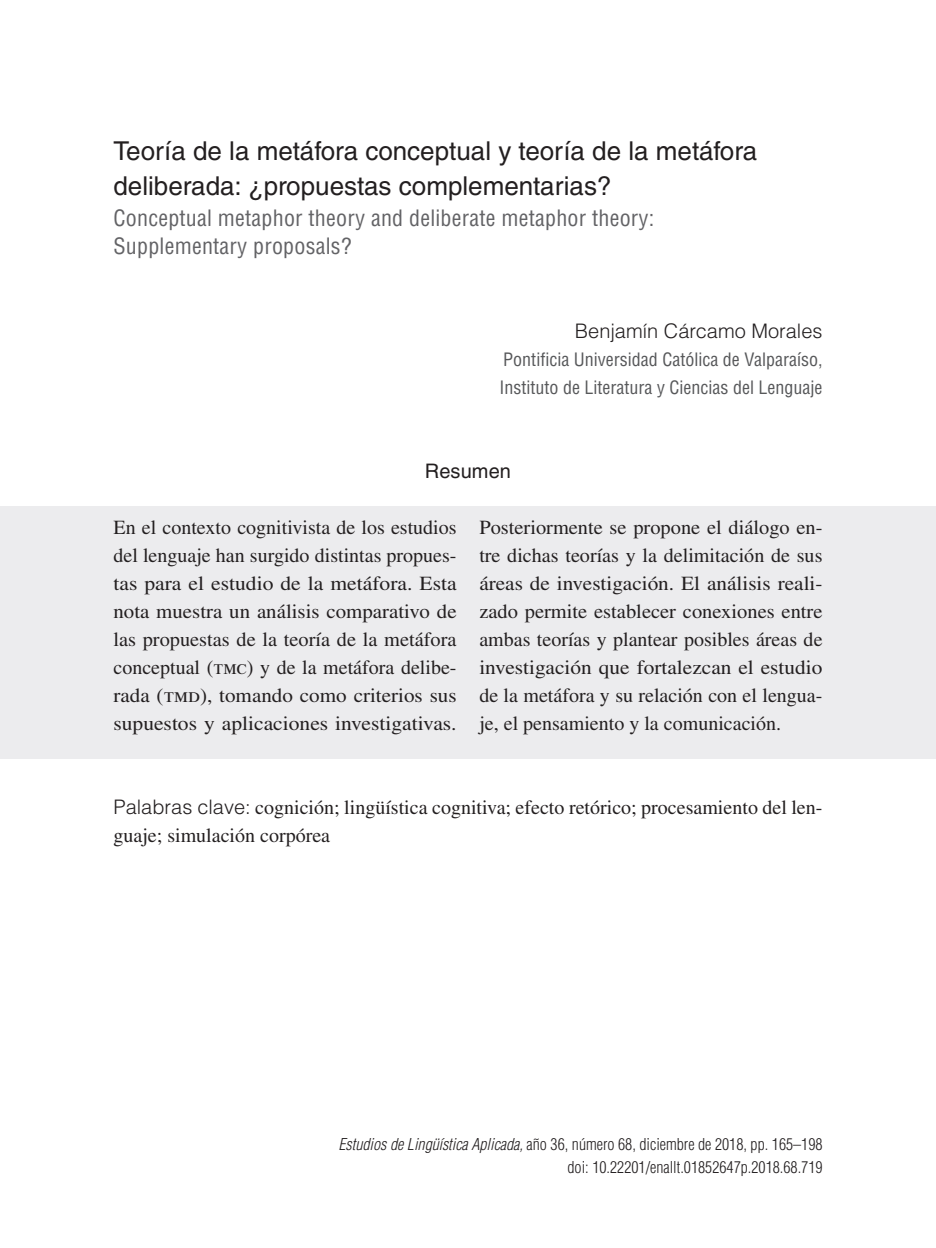
<style>
.page{position:relative;width:936px;height:1248px;background:#fff}
.page>*{position:absolute;margin:0;border:0;box-sizing:border-box;transform-origin:0 0}
.t1{font:26px/34px "Helvetica LT Std";color:#231f20}
.t2{font:condensed 22px/28px "Helvetica LT Std";letter-spacing:.01em;color:#636366}
.t3{font:20px/28px "Times LT Std";color:#231f20;text-align:justify}
.t4{font:300 20px "Helvetica LT Std";color:#231f20}
.t5{font:20px "Helvetica LT Std";letter-spacing:.005em;color:#231f20}
.t6{font:condensed 18px/28px "Helvetica LT Std";color:#57585a}
.t7{font:300 condensed 16px/22.8px "Helvetica LT Std";color:#231f20;text-align:right}
.s1{font-family:"Helvetica LT Std";font-weight:300}
.s2{font-style:italic}
</style>
<div class="page">
<div style="left:0;top:506px;width:935px;height:252px;background:#ececee"></div>
<h1 class="t1" style="left:113px;top:134px;width:645px">Teoría de la metáfora conceptual y teoría de la metáfora deliberada: ¿propuestas complementarias?</h1>
<p class="t2" style="left:113px;top:204px;width:542px">Conceptual metaphor theory and deliberate metaphor theory:<br>Supplementary proposals?</p>
<p class="t4" style="left:575px;top:318px;width:249px">Benjamín Cárcamo Morales</p>
<p class="t6" style="left:499px;top:345px;width:324px">Pontificia Universidad Católica de Valparaíso,<br>Instituto de Literatura y Ciencias del Lenguaje</p>
<p class="t5" style="left:425px;top:459px;width:87px">Resumen</p>
<p class="t3" style="left:113px;top:513px;width:345px">En el contexto cognitivista de los estudios del lenguaje han surgido distintas propues&shy;tas para el estudio de la metáfora. Esta nota muestra un análisis comparativo de las propuestas de la teoría de la metáfora conceptual (tmc) y de la metáfora delibe&shy;rada (tmd), tomando como criterios sus supuestos y aplicaciones investigativas.</p>
<p class="t3" style="left:479px;top:513px;width:345px">Posteriormente se propone el diálogo en&shy;tre dichas teorías y la delimitación de sus áreas de investigación. El análisis reali&shy;zado permite establecer conexiones entre ambas teorías y plantear posibles áreas de investigación que fortalezcan el estudio de la metáfora y su relación con el lengua&shy;je, el pensamiento y la comunicación.</p>
<p class="t3" style="left:113px;top:793px;width:710px"><span class="s1">Palabras clave</span><span class="s1">:</span> cognición; lingüística cognitiva; efecto retórico; procesamiento del len&shy;guaje; simulación corpórea</p>
<p class="t7" style="left:338px;top:1132px;width:485px"><span class="s2">Estudios de Lingüística Aplicada,</span> año 36, número 68, diciembre de 2018, pp. 165–198 doi: 10.22201/enallt.01852647p.2018.68.719</p>
</div>
